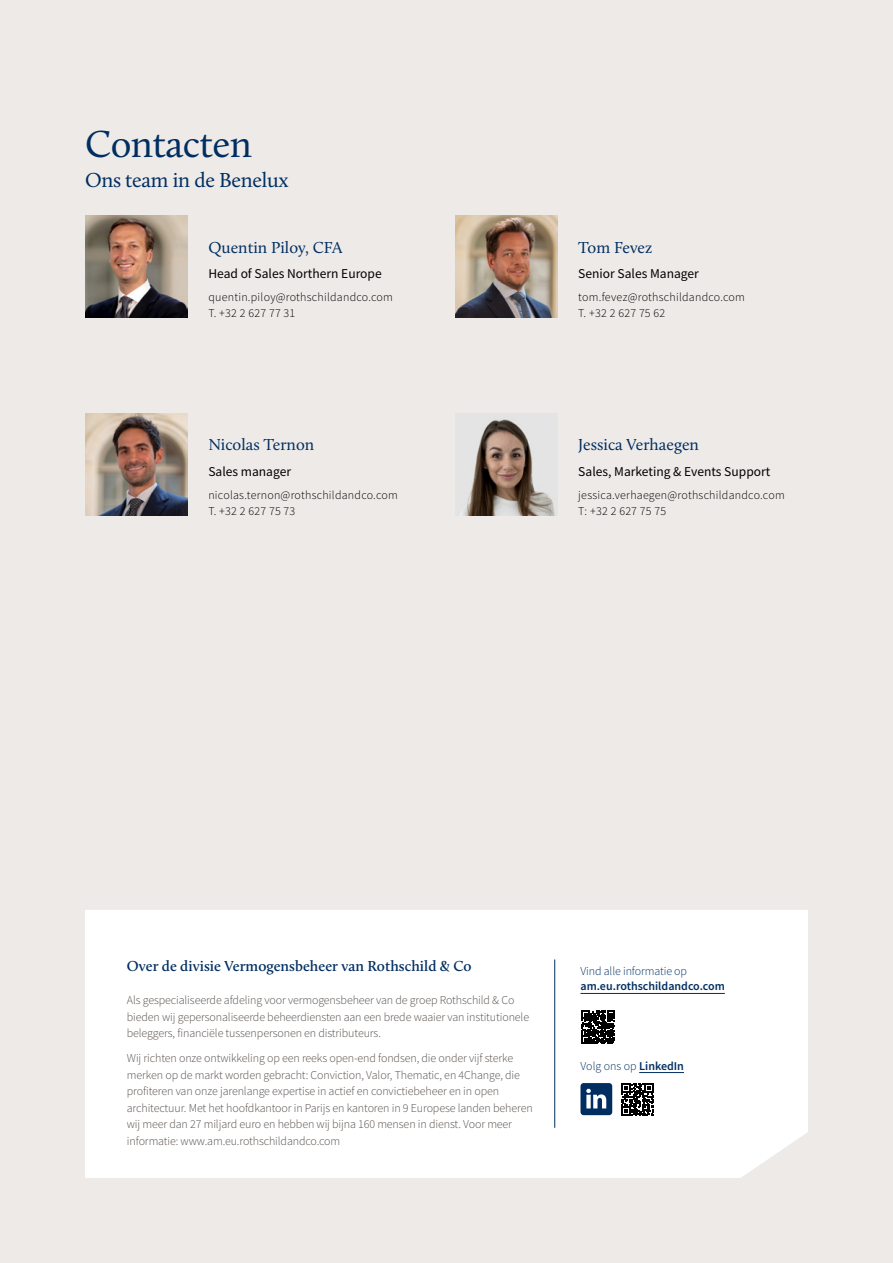
<style>
.page{position:relative;width:893px;height:1263px;background:#eeeae8}
.page>*{position:absolute;margin:0;border:0;box-sizing:border-box;transform-origin:0 0}
.t1{font:39px "Calluna";letter-spacing:-.015em;color:#002e61}
.t2{font:21px "Calluna";letter-spacing:-.015em;color:#002e61}
.t3{font:16.5px "Calluna";color:#002e61}
.t4{font:600 15px "Calluna";color:#002e61}
.t5{font:13.5px "Source Sans Pro";color:#000}
.t6{font:300 12px/16.5px "Source Sans Pro";letter-spacing:-.01em;color:#554e49}
.t7{font:300 12px/16.5px "Source Sans Pro";letter-spacing:.02em;color:#000}
.t8{font:300 12px "Source Sans Pro";letter-spacing:-.01em;color:#002e61}
.t9{font:600 12px "Source Sans Pro";color:#002e61}
.s1{font-weight:600}
</style>
<div class="page">
<div style="left:85px;top:910px;width:723px;height:268px;background:#fff"></div>
<div style="left:580px;top:1083px;width:32px;height:32px;background:#002e61;border-radius:3px"></div>
<svg style="left:586px;top:1089px;width:20px;height:19px"></svg>
<svg style="left:621px;top:1083px;width:33px;height:33px"></svg>
<svg style="left:582px;top:1010px;width:33px;height:34px"></svg>
<hr style="left:580px;top:993px;width:145px;height:1px;background:#002e61">
<hr style="left:639px;top:1072px;width:45px;height:1px;background:#002e61">
<hr style="left:554px;top:959px;width:1px;height:169px;background:#002e61">
<img style="left:455px;top:215px;width:102px;height:102px">
<img style="left:85px;top:215px;width:102px;height:102px">
<img style="left:458px;top:416px;width:99px;height:99px">
<img style="left:85px;top:413px;width:102px;height:102px">
<h1 class="t1" style="left:85px;top:120px;width:168px">Contacten</h1>
<h2 class="t2" style="left:85px;top:167px;width:205px">Ons team in de Benelux</h2>
<h3 class="t3" style="left:208px;top:237px;width:136px">Quentin Piloy, CFA</h3>
<p class="t5" style="left:208px;top:265px;width:175px">Head of Sales Northern Europe</p>
<p class="t7" style="left:208px;top:289px;width:186px">quentin.piloy@rothschildandco.com<br>T. +32 2 627 77 31</p>
<h3 class="t3" style="left:208px;top:435px;width:107px">Nicolas Ternon</h3>
<p class="t5" style="left:208px;top:463px;width:84px">Sales manager</p>
<p class="t7" style="left:208px;top:486px;width:191px">nicolas.ternon@rothschildandco.com<br>T. +32 2 627 75 73</p>
<h3 class="t3" style="left:578px;top:237px;width:76px">Tom Fevez</h3>
<p class="t5" style="left:578px;top:265px;width:122px">Senior Sales Manager</p>
<p class="t7" style="left:578px;top:289px;width:168px">tom.fevez@rothschildandco.com<br>T. +32 2 627 75 62</p>
<h3 class="t3" style="left:578px;top:435px;width:122px">Jessica Verhaegen</h3>
<p class="t5" style="left:578px;top:463px;width:194px">Sales, Marketing &amp; Events Support</p>
<p class="t7" style="left:578px;top:486px;width:208px">jessica.verhaegen@rothschildandco.com<br>T: +32 2 627 75 75</p>
<p class="t4" style="left:127px;top:956px;width:346px">Over de divisie Vermogensbeheer van Rothschild &amp; Co</p>
<p class="t6" style="left:127px;top:992px;width:404px">Als gespecialiseerde afdeling voor vermogensbeheer van de groep Rothschild &amp; Co bieden wij gepersonaliseerde beheerdiensten aan een brede waaier van institutionele beleggers, financiële tussenpersonen en distributeurs.</p>
<p class="t6" style="left:127px;top:1050px;width:407px">Wij richten onze ontwikkeling op een reeks open-end fondsen, die onder vijf sterke merken op de markt worden gebracht: Conviction, Valor, Thematic, en 4Change, die profiteren van onze jarenlange expertise in actief en convictiebeheer en in open architectuur. Met het hoofdkantoor in Parijs en kantoren in 9 Europese landen beheren wij meer dan 27 miljard euro en hebben wij bijna 160 mensen in dienst. Voor meer informatie: www.am.eu.rothschildandco.com</p>
<p class="t8" style="left:580px;top:964px;width:108px">Vind alle informatie op</p>
<p class="t9" style="left:580px;top:978px;width:146px">am.eu.rothschildandco.com</p>
<p class="t8" style="left:580px;top:1058px;width:105px">Volg ons op <span class="s1">LinkedIn</span></p>
</div>
